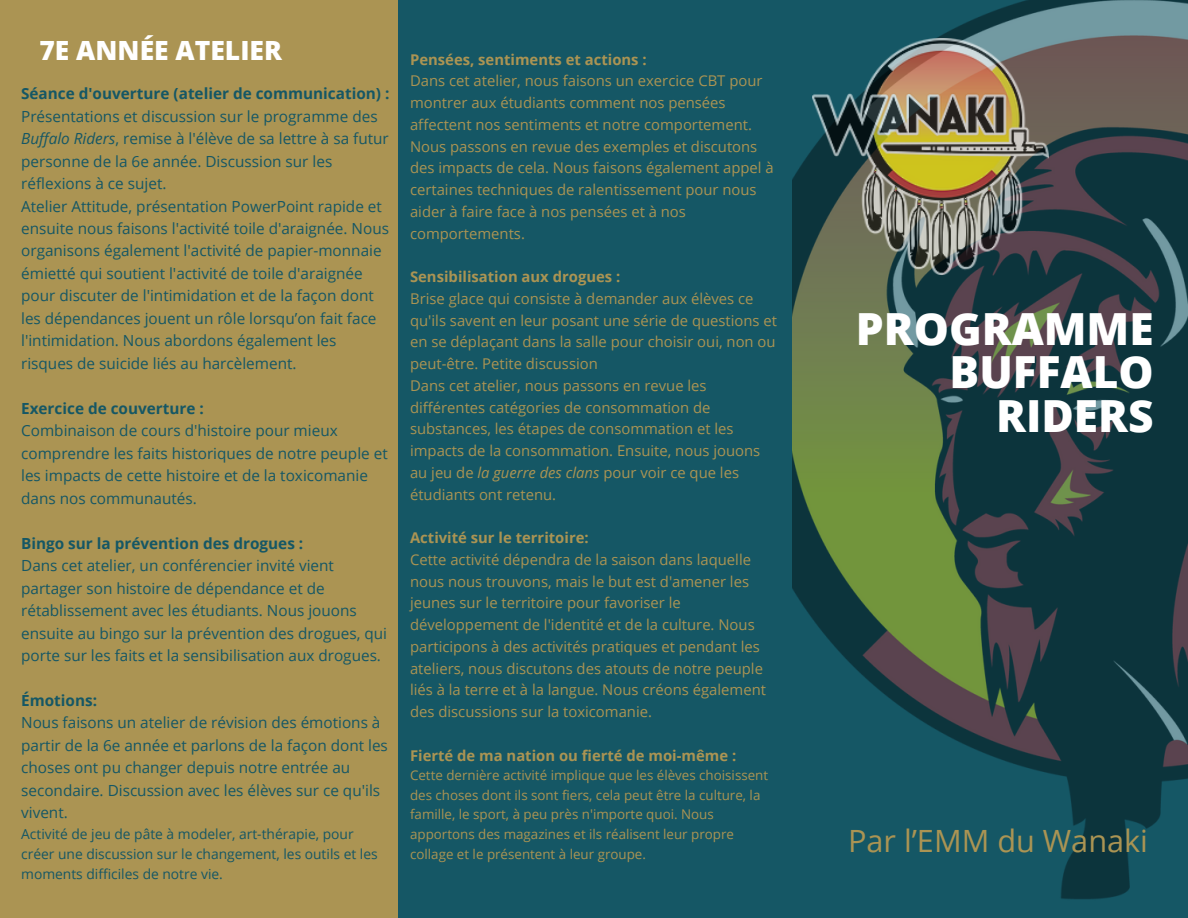
<style>
.page{position:relative;width:1188px;height:918px;background:#155765}
.page>*{position:absolute;margin:0;border:0;box-sizing:border-box;transform-origin:0 0}
.t1{font:800 44.25px/43.5px "Open Sans";color:#fff;text-align:right}
.t2{font:30.6px "Open Sans";color:#ab9453}
.t3{font:800 26.4px "Open Sans";color:#fff}
.t4{font:15.3px/22.5px "Open Sans";color:#155765}
.t5{font:14.85px/21.8px "Open Sans";color:#ab9453}
.t6{font:700 14.85px "Open Sans";color:#ab9453}
.t7{font:13.8px/20.2px "Open Sans";color:#155765}
.t8{font:13.35px/19.6px "Open Sans";color:#ab9453}
.s1{font-weight:700}
.s2{font-style:italic}
</style>
<div class="page">
<div style="left:0;top:0;width:397px;height:918px;background:#ab9453"></div>
<img style="left:792px;top:0;width:396px;height:899px">
<img style="left:812px;top:39px;width:236px;height:236px">
<h4 class="t3" style="left:39px;top:32px;width:244px">7E ANNÉE ATELIER</h4>
<h4 class="t4" style="left:21px;top:82px;width:370px"><span class="s1">Séance d'ouverture (atelier de communication) :<br></span>Présentations et discussion sur le programme des <span class="s2">Buffalo Riders</span>, remise à l'élève de sa lettre à sa futur personne de la 6e année. Discussion sur les réflexions à ce sujet.<br>Atelier Attitude, présentation PowerPoint rapide et ensuite nous faisons l'activité toile d'araignée. Nous organisons également l'activité de papier-monnaie émietté qui soutient l'activité de toile d'araignée pour discuter de l'intimidation et de la façon dont les dépendances jouent un rôle lorsqu’on fait face l'intimidation. Nous abordons également les risques de suicide liés au harcèlement.</h4>
<h4 class="t4" style="left:21px;top:397px;width:368px"><span class="s1">Exercice de couverture :<br></span>Combinaison de cours d'histoire pour mieux comprendre les faits historiques de notre peuple et les impacts de cette histoire et de la toxicomanie dans nos communautés.</h4>
<h4 class="t4" style="left:21px;top:531px;width:367px"><span class="s1">Bingo sur la prévention des drogues :<br></span>Dans cet atelier, un conférencier invité vient partager son histoire de dépendance et de rétablissement avec les étudiants. Nous jouons ensuite au bingo sur la prévention des drogues, qui porte sur les faits et la sensibilisation aux drogues.</h4>
<h4 class="t4" style="left:21px;top:689px;width:368px"><span class="s1">Émotions:<br></span>Nous faisons un atelier de révision des émotions à partir de la 6e année et parlons de la façon dont les choses ont pu changer depuis notre entrée au secondaire. Discussion avec les élèves sur ce qu'ils vivent.</h4>
<h4 class="t7" style="left:21px;top:823px;width:358px">Activité de jeu de pâte à modeler, art-thérapie, pour créer une discussion sur le changement, les outils et les moments difficiles de notre vie.</h4>
<h4 class="t5" style="left:410px;top:48px;width:365px"><span class="s1">Pensées, sentiments et actions :<br></span>Dans cet atelier, nous faisons un exercice CBT pour montrer aux étudiants comment nos pensées affectent nos sentiments et notre comportement.<br>Nous passons en revue des exemples et discutons des impacts de cela. Nous faisons également appel à certaines techniques de ralentissement pour nous aider à faire face à nos pensées et à nos comportements.</h4>
<p class="t5" style="left:410px;top:265px;width:368px"><span class="s1">Sensibilisation aux drogues :<br></span>Brise glace qui consiste à demander aux élèves ce qu'ils savent en leur posant une série de questions et en se déplaçant dans la salle pour choisir oui, non ou peut-être. Petite discussion<br>Dans cet atelier, nous passons en revue les différentes catégories de consommation de substances, les étapes de consommation et les impacts de la consommation. Ensuite, nous jouons au jeu de <span class="s2">la guerre des clans</span> pour voir ce que les étudiants ont retenu.</p>
<p class="t5" style="left:410px;top:527px;width:357px"><span class="s1">Activité sur le territoire:<br></span>Cette activité dépendra de la saison dans laquelle nous nous trouvons, mais le but est d'amener les jeunes sur le territoire pour favoriser le développement de l'identité et de la culture. Nous participons à des activités pratiques et pendant les ateliers, nous discutons des atouts de notre peuple liés à la terre et à la langue. Nous créons également des discussions sur la toxicomanie.</p>
<p class="t6" style="left:410px;top:745px;width:328px">Fierté de ma nation ou fierté de moi-même :</p>
<p class="t8" style="left:410px;top:765px;width:360px">Cette dernière activité implique que les élèves choisissent des choses dont ils sont fiers, cela peut être la culture, la famille, le sport, à peu près n'importe quoi. Nous apportons des magazines et ils réalisent leur propre collage et le présentent à leur groupe.</p>
<h3 class="t1" style="left:856px;top:306px;width:299px">PROGRAMME<br>BUFFALO<br>RIDERS</h3>
<h4 class="t2" style="left:848px;top:820px;width:301px">Par l’EMM du Wanaki</h4>
</div>
